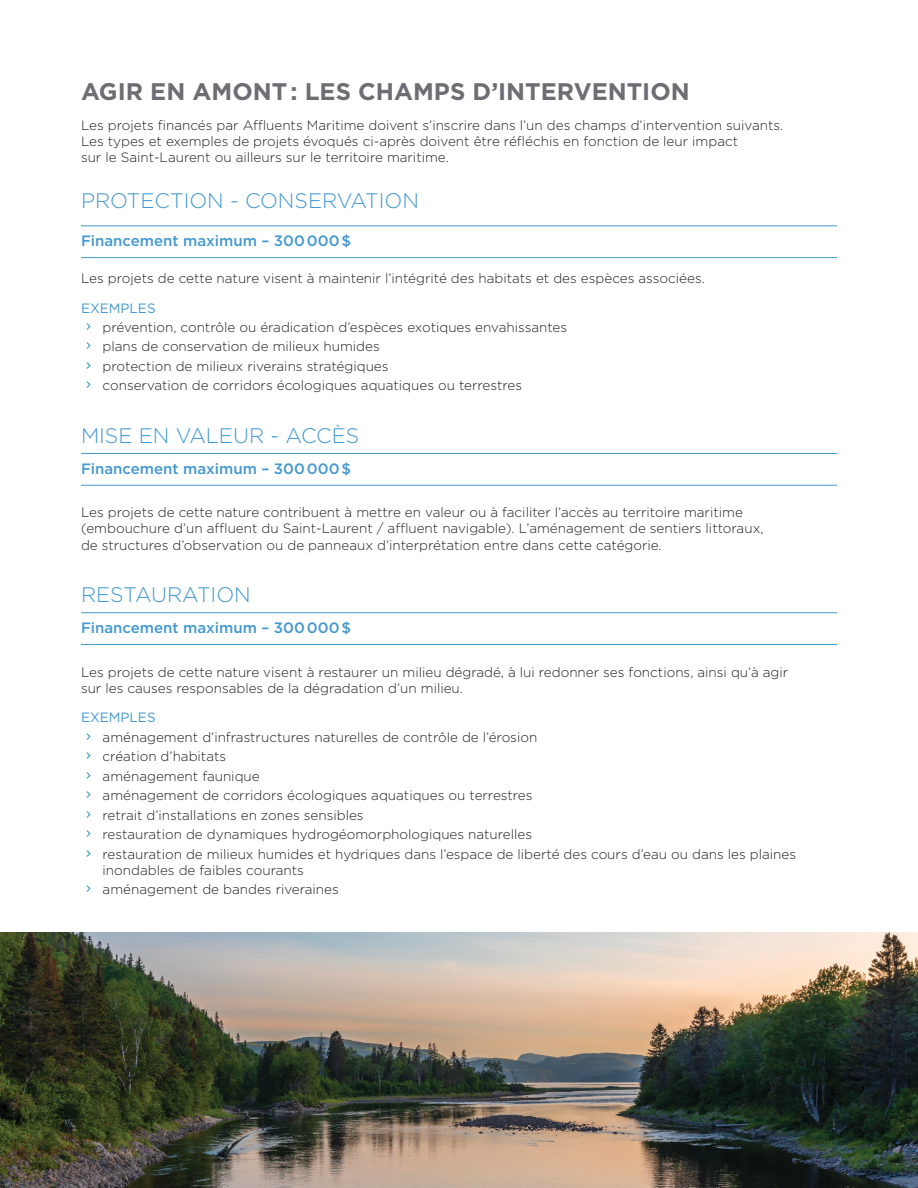
<style>
.page{position:relative;width:918px;height:1188px;background:#fff}
.page>*{position:absolute;margin:0;border:0;box-sizing:border-box;transform-origin:0 0}
.t1{font:700 24px "Gotham";color:#6f6d74}
.t2{font:300 21px "Gotham";color:#4298d0}
.t3{font:500 15px "Gotham";color:#4298d0}
.t4{font:300 13.5px/19.5px "Gotham";color:#231f20}
.t5{font:13.5px "Gotham";color:#4298d0}
</style>
<div class="page">
<hr style="left:81px;top:225px;width:756px;height:1px;background:#4298d0">
<hr style="left:81px;top:257px;width:756px;height:1px;background:#4298d0">
<hr style="left:81px;top:453px;width:756px;height:1px;background:#4298d0">
<hr style="left:81px;top:485px;width:756px;height:1px;background:#4298d0">
<hr style="left:81px;top:612px;width:756px;height:1px;background:#4298d0">
<hr style="left:81px;top:644px;width:756px;height:1px;background:#4298d0">
<img style="left:0;top:932px;width:918px;height:256px">
<h1 class="t1" style="left:81px;top:76px;width:610px">AGIR EN AMONT : LES CHAMPS D’INTERVENTION</h1>
<p class="t4" style="left:81px;top:117px;width:704px;line-height:16.2px">Les projets financés par Affluents Maritime doivent s’inscrire dans l’un des champs d’intervention suivants.<br>Les types et exemples de projets évoqués ci-après doivent être réfléchis en fonction de leur impact<br>sur le Saint-Laurent ou ailleurs sur le territoire maritime.</p>
<h2 class="t2" style="left:81px;top:187px;width:339px">PROTECTION - CONSERVATION</h2>
<p class="t3" style="left:81px;top:231px;width:272px">Financement maximum – 300 000 $</p>
<p class="t4" style="left:81px;top:268px;width:625px">Les projets de cette nature visent à maintenir l’intégrité des habitats et des espèces associées.</p>
<p class="t5" style="left:81px;top:299px;width:76px">EXEMPLES</p>
<p class="t4" style="left:103px;top:317px;width:466px">prévention, contrôle ou éradication d’espèces exotiques envahissantes plans de conservation de milieux humides<br>protection de milieux riverains stratégiques<br>conservation de corridors écologiques aquatiques ou terrestres</p>
<h2 class="t2" style="left:81px;top:422px;width:280px">MISE EN VALEUR - ACCÈS</h2>
<p class="t3" style="left:81px;top:459px;width:272px">Financement maximum – 300 000 $</p>
<p class="t4" style="left:81px;top:504px;width:684px;line-height:16.2px">Les projets de cette nature contribuent à mettre en valeur ou à faciliter l’accès au territoire maritime (embouchure d’un affluent du Saint-Laurent / affluent navigable). L’aménagement de sentiers littoraux, de structures d’observation ou de panneaux d’interprétation entre dans cette catégorie.</p>
<h2 class="t2" style="left:81px;top:581px;width:171px">RESTAURATION</h2>
<p class="t3" style="left:81px;top:618px;width:272px">Financement maximum – 300 000 $</p>
<p class="t4" style="left:81px;top:663px;width:709px;line-height:16.2px">Les projets de cette nature visent à restaurer un milieu dégradé, à lui redonner ses fonctions, ainsi qu’à agir sur les causes responsables de la dégradation d’un milieu.</p>
<p class="t5" style="left:81px;top:709px;width:76px">EXEMPLES</p>
<p class="t4" style="left:103px;top:727px;width:695px">aménagement d’infrastructures naturelles de contrôle de l’érosion<br>création d’habitats<br>aménagement faunique<br>aménagement de corridors écologiques aquatiques ou terrestres<br>retrait d’installations en zones sensibles<br>restauration de dynamiques hydrogéomorphologiques naturelles<br>restauration de milieux humides et hydriques dans l’espace de liberté des cours d’eau ou dans les plaines</p>
<p class="t4" style="left:103px;top:860px;width:238px">inondables de faibles courants aménagement de bandes riveraines</p>
</div>
